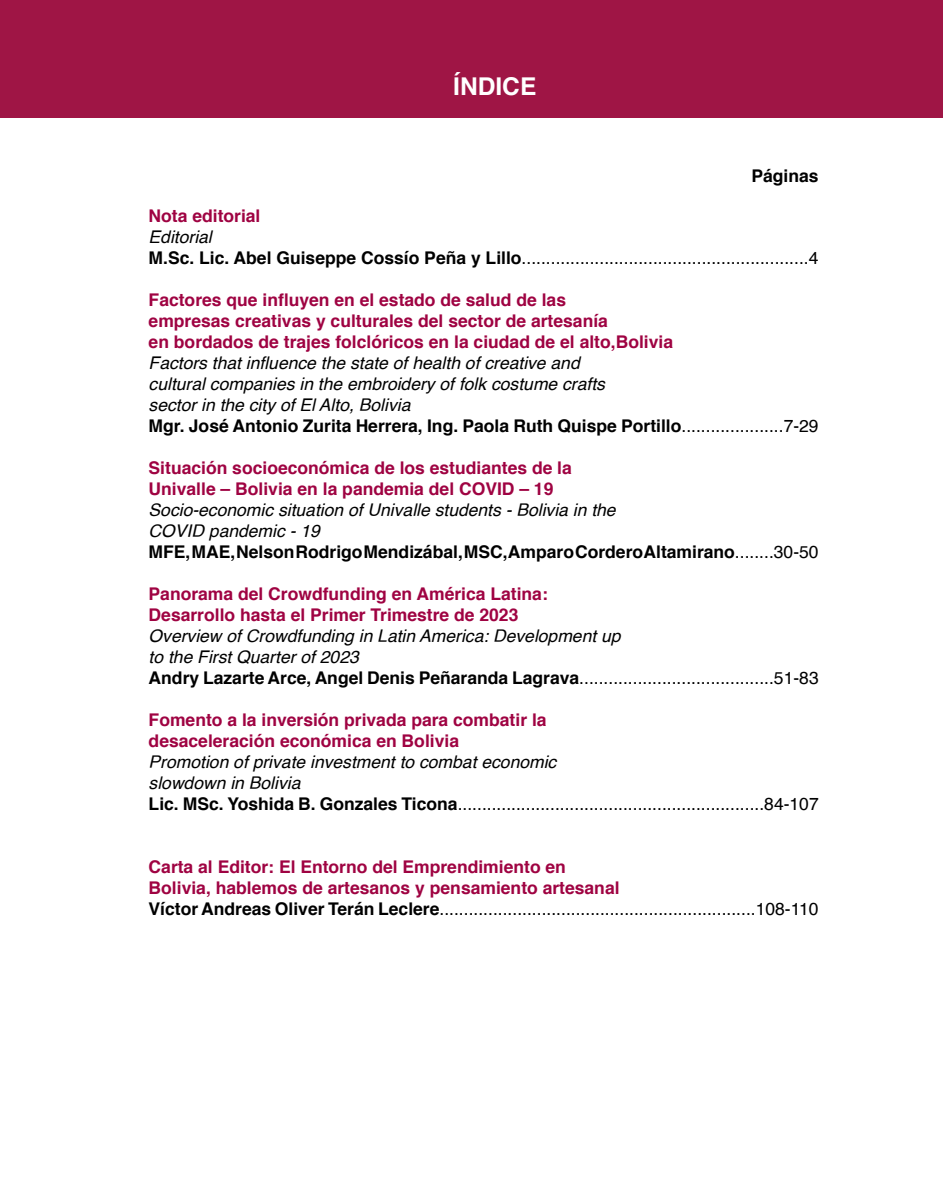
<style>
.page{position:relative;width:943px;height:1191px;background:#fff}
.page>*{position:absolute;margin:0;border:0;box-sizing:border-box;transform-origin:0 0}
.t1{font:700 24.5px "Helvetica";color:#fff}
.t2{font:700 17.5px/21px "Helvetica";color:#9f0342}
.t3{font:italic 17.5px/21px "Helvetica";color:#000}
.t4{font:17.5px/21px "Helvetica";color:#000}
.t5{font:700 17.5px "Helvetica";color:#000}
.s1{font-style:italic}
.s2{font-weight:700}
.s3{font-weight:700;font-style:normal}
.s4{font-style:normal}
.s5{color:#000}
.s6{font-weight:400;color:#000}
</style>
<div class="page">
<div style="left:0;top:0;width:943px;height:117px;background:#9f1545"></div>
<h1 class="t1" style="left:453px;top:67px;width:85px">ÍNDICE</h1>
<p class="t5" style="left:751px;top:162px;width:69px">Páginas</p>
<p class="t2" style="left:149px;top:206px;width:113px">Nota editorial</p>
<p class="t4" style="left:149px;top:227px;width:671px"><span class="s1">Editorial<br></span><span class="s2">M.Sc. Lic. Abel Guiseppe Cossío Peña y Lillo</span>...........................................................4</p>
<p class="t2" style="left:149px;top:290px;width:526px">Factores que influyen en el estado de salud de las<br>empresas creativas y culturales del sector de artesanía<br>en bordados de trajes folclóricos en la ciudad de el alto,Bolivia</p>
<p class="t3" style="left:149px;top:353px;width:671px">Factors that influence the state of health of creative and<br>cultural companies in the embroidery of folk costume crafts<br>sector in the city of El Alto, Bolivia<br><span class="s3">Mgr. José Antonio Zurita Herrera, Ing. Paola Ruth Quispe Portillo</span><span class="s4">.....................7-29</span></p>
<p class="t2" style="left:149px;top:458px;width:425px">Situación socioeconómica de los estudiantes de la<br>Univalle – Bolivia en la pandemia del COVID – 19</p>
<p class="t3" style="left:149px;top:500px;width:671px">Socio-economic situation of Univalle students - Bolivia in the<br>COVID pandemic - 19<br><span class="s3">MFE, MAE, Nelson Rodrigo Mendizábal, MSC, Amparo Cordero Altamirano</span><span class="s4">........30-50</span></p>
<p class="t2" style="left:149px;top:584px;width:400px">Panorama del Crowdfunding en América Latina:<br>Desarrollo hasta el Primer Trimestre de 2023</p>
<p class="t3" style="left:149px;top:626px;width:671px">Overview of Crowdfunding in Latin America: Development up<br>to the First Quarter of 2023<br><span class="s3">Andry Lazarte Arce, Angel Denis Peñaranda Lagrava</span><span class="s4">........................................51-83</span></p>
<p class="t2" style="left:149px;top:710px;width:399px">Fomento a la inversión privada para combatir la desaceleración económica en Bolivia</p>
<p class="t4" style="left:149px;top:752px;width:671px"><span class="s1">Promotion of private investment to combat economic<br>slowdown in Bolivia<br></span><span class="s2">Lic. MSc. Yoshida B. Gonzales Ticona</span>...............................................................84-107</p>
<p class="t2" style="left:149px;top:857px;width:671px">Carta al Editor: El Entorno del Emprendimiento en<br>Bolivia, hablemos de artesanos y pensamiento artesanal<br><span class="s5">Víctor Andreas Oliver Terán Leclere</span><span class="s6">.................................................................108-110</span></p>
</div>
